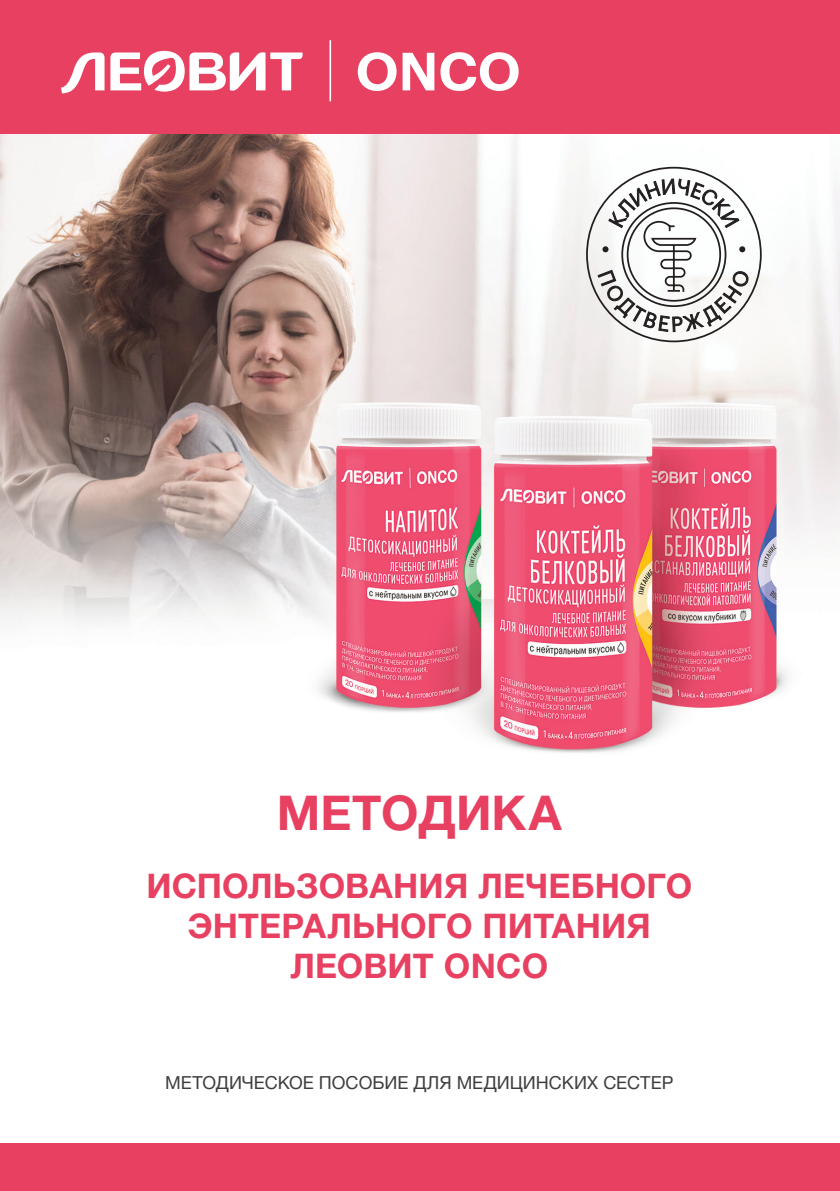
<style>
.page{position:relative;width:840px;height:1191px;background:#fff}
.page>*{position:absolute;margin:0;border:0;box-sizing:border-box;transform-origin:0 0}
.Загаловок_страницы{font:700 48px "Helvetica Neue LTW1 G";color:#e84060}
.Загаловок_страницы-2{font:700 34px/40px "Helvetica Neue LTW1 G";letter-spacing:.005em;color:#e84060;text-align:center}
.Основной_текст{font:18px "Helvetica Neue LTW1 G";letter-spacing:-.005em;color:#3e3e3f}
</style>
<div class="page">
<img style="left:0;top:133px;width:839px;height:620px">
<div style="left:0;top:0;width:839px;height:133px;background:#e84060"></div>
<div style="left:0;top:1143px;width:839px;height:48px;background:#e84060"></div>
<svg style="left:61px;top:52px;width:43px;height:41px"></svg>
<svg style="left:110px;top:51px;width:193px;height:41px"></svg>
<hr style="left:329px;top:40px;width:2px;height:61px;background:#fff">
<svg style="left:357px;top:52px;width:39px;height:39px"></svg>
<svg style="left:402px;top:53px;width:32px;height:37px"></svg>
<svg style="left:440px;top:52px;width:78px;height:39px"></svg>
<svg style="left:585px;top:166px;width:177px;height:177px"></svg>
<p class="Загаловок_страницы" style="left:276px;top:783px;width:286px">МЕТОДИКА</p>
<p class="Загаловок_страницы-2" style="left:146px;top:865px;width:547px">ИСПОЛЬЗОВАНИЯ ЛЕЧЕБНОГО<br>ЭНТЕРАЛЬНОГО ПИТАНИЯ<br>ЛЕОВИТ ONCO</p>
<p class="Основной_текст" style="left:165px;top:1071px;width:509px">МЕТОДИЧЕСКОЕ ПОСОБИЕ ДЛЯ МЕДИЦИНСКИХ СЕСТЕР</p>
</div>
